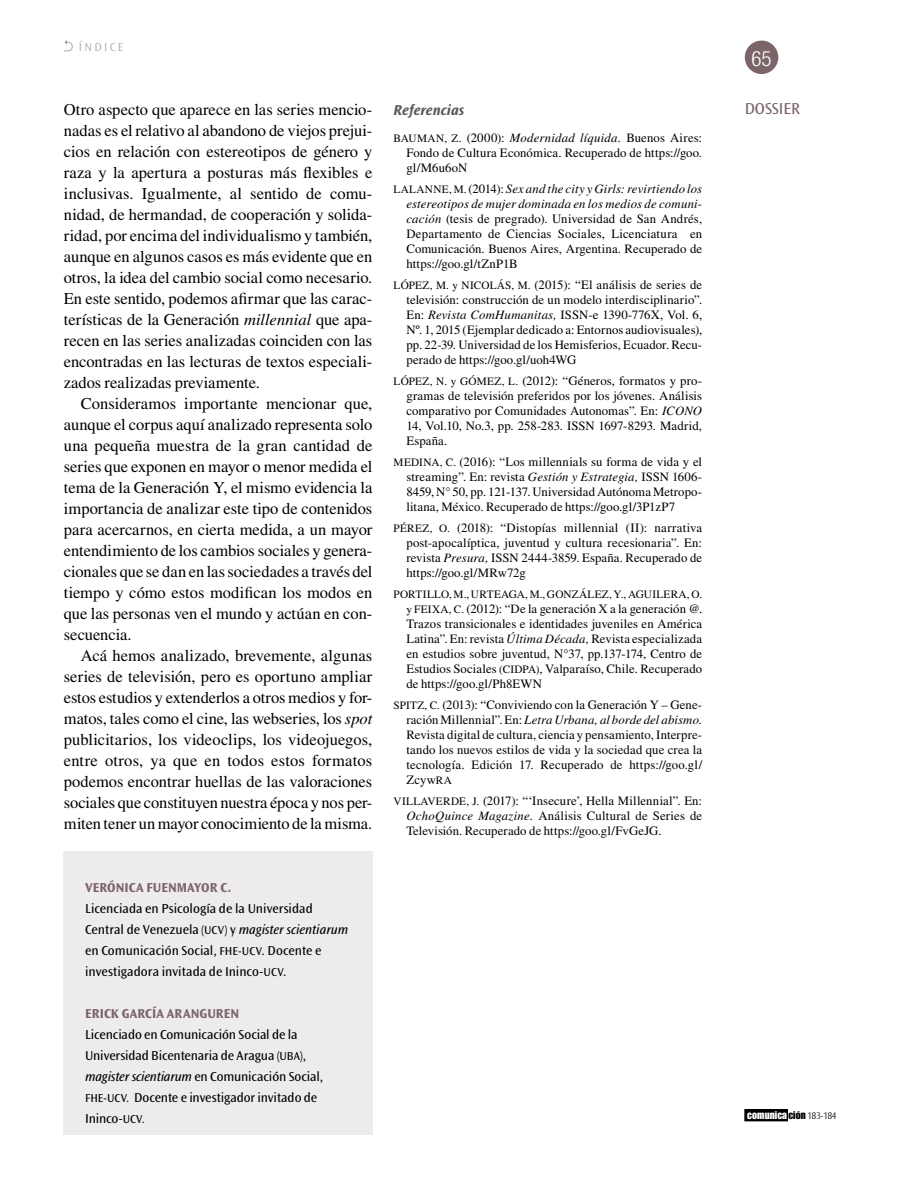
<style>
.page{position:relative;width:915px;height:1191px;background:#fff}
.page>*{position:absolute;margin:0;border:0;box-sizing:border-box;transform-origin:0 0}
.t1{font:300 condensed 21px "Helvetica Neue LT Std";color:#fff}
.t2{font:16.5px/21px "Times LT Std";letter-spacing:-.005em;color:#000;text-align:justify}
.t3{font:16.5px "Ocean Sans Std";color:#7b6569}
.t4{font:italic 700 15px "Ocean Sans Std";color:#58595b}
.t5{font:13.5px/21px "Ocean Sans Std";letter-spacing:-.005em;color:#000}
.t6{font:700 13.5px "Ocean Sans Std";letter-spacing:.005em;color:#7b6569}
.t7{font:12.75px/15px "Times LT Std";letter-spacing:.005em;color:#000;text-align:justify}
.t8{font:300 12px "Ocean Sans Std";letter-spacing:.2em;color:#a7a9ac}
.t9{font:11.25px "Times LT Std";letter-spacing:.02em;color:#000}
.t10{font:10.8px "Impact LT Std";letter-spacing:.01em;color:#fff}
.s1{font-style:italic}
.s2{font-size:12px}
.s3{font-size:11.25px}
.s4{color:#000}
.s5{font-family:"Ocean Sans Std";font-weight:300;font-size:10.2px;color:#000}
</style>
<div class="page">
<div style="left:744px;top:41px;width:34px;height:33px;background:#7b6569;border-radius:50%"></div>
<div style="left:744px;top:1109px;width:43px;height:11px;background:#000"></div>
<div style="left:744px;top:1109px;width:43px;height:12px;border:1px solid #000"></div>
<svg style="left:64px;top:40px;width:9px;height:11px"></svg>
<div style="left:63px;top:851px;width:309px;height:284px;background:#eeebec"></div>
<p class="t8" style="left:79px;top:40px;width:46px">ÍNDICE</p>
<p class="t2" style="left:64px;top:98px;width:310px">Otro aspecto que aparece en las series mencio&shy;nadas es el relativo al abandono de viejos prejui&shy;cios en relación con estereotipos de género y raza y la apertura a posturas más flexibles e inclusivas. Igualmente, al sentido de comu&shy;nidad, de hermandad, de cooperación y solida&shy;ridad, por encima del individualismo y también, aunque en algunos casos es más evidente que en otros, la idea del cambio social como necesario.<br>En este sentido, podemos afirmar que las carac&shy;terísticas de la Generación <span class="s1">millennial</span> que apa&shy;recen en las series analizadas coinciden con las encontradas en las lecturas de textos especiali&shy;zados realizadas previamente.</p>
<p class="t2" style="left:64px;top:392px;width:310px;text-indent:17px">Consideramos importante mencionar que, aunque el corpus aquí analizado representa solo una pequeña muestra de la gran cantidad de series que exponen en mayor o menor medida el tema de la Generación Y, el mismo evidencia la importancia de analizar este tipo de contenidos para acercarnos, en cierta medida, a un mayor entendimiento de los cambios sociales y genera&shy;cionales que se dan en las sociedades a través del tiempo y cómo estos modifican los modos en que las personas ven el mundo y actúan en con&shy;secuencia.</p>
<p class="t2" style="left:64px;top:645px;width:310px;text-indent:17px">Acá hemos analizado, brevemente, algunas series de televisión, pero es oportuno ampliar estos estudios y extenderlos a otros medios y for&shy;matos, tales como el cine, las webseries, los <span class="s1">spot </span>publicitarios, los videoclips, los videojuegos, entre otros, ya que en todos estos formatos podemos encontrar huellas de las valoraciones sociales que constituyen nuestra época y nos per&shy;miten tener un mayor conocimiento de la misma.</p>
<p class="t6" style="left:85px;top:880px;width:148px">VERÓNICA FUENMAYOR C.</p>
<p class="t5" style="left:85px;top:898px;width:264px">Licenciada en Psicología de la Universidad Central de Venezuela <span class="s2">(UCV)</span> y <span class="s1">magister scientiarum </span>en Comunicación Social, <span class="s2">FHE-UCV</span>. Docente e investigadora invitada de Ininco-<span class="s2">UCV</span>.</p>
<p class="t6" style="left:85px;top:1006px;width:156px">ERICK GARCÍA ARANGUREN</p>
<p class="t5" style="left:85px;top:1024px;width:239px">Licenciado en Comunicación Social de la Universidad Bicentenaria de Aragua <span class="s2">(UBA)</span>, <span class="s1">magister scientiarum</span> en Comunicación Social, <span class="s2">FHE-UCV.</span> Docente e investigador invitado de Ininco-<span class="s2">UCV.</span></p>
<p class="t4" style="left:393px;top:101px;width:72px">Referencias</p>
<p class="t7" style="left:406px;top:130px;width:297px;text-indent:-13px"><span class="s3">BAUMAN, Z.</span> (2000): <span class="s1">Modernidad líquida.</span> Buenos Aires:<br>Fondo de Cultura Económica. Recuperado de https://goo. gl/M6u6oN</p>
<p class="t7" style="left:406px;top:181px;width:297px;text-indent:-13px"><span class="s3">LALANNE, M.</span> (2014): <span class="s1">Sex and the city y Girls: revirtiendo los estereotipos de mujer dominada en los medios de comuni&shy;cación</span> (tesis de pregrado). Universidad de San Andrés, Departamento de Ciencias Sociales, Licenciatura en Comunicación. Buenos Aires, Argentina. Recuperado de https://goo.gl/tZnP1B</p>
<p class="t7" style="left:406px;top:277px;width:297px;text-indent:-13px"><span class="s3">LÓPEZ, M. y NICOLÁS, M.</span> (2015): “El análisis de series de televisión: construcción de un modelo interdisciplinario”.<br>En: <span class="s1">Revista ComHumanitas,</span> ISSN-e 1390-776X, Vol. 6, Nº. 1, 2015 (Ejemplar dedicado a: Entornos audiovisuales), pp. 22-39. Universidad de los Hemisferios, Ecuador. Recu&shy;perado de https://goo.gl/uoh4WG</p>
<p class="t7" style="left:406px;top:373px;width:297px;text-indent:-13px"><span class="s3">LÓPEZ, N. y GÓMEZ, L.</span> (2012): “Géneros, formatos y pro&shy;gramas de televisión preferidos por los jóvenes. Análisis comparativo por Comunidades Autonomas”. En: <span class="s1">ICONO </span>14, Vol.10, No.3, pp. 258-283. ISSN 1697-8293. Madrid, España.</p>
<p class="t7" style="left:406px;top:454px;width:297px;text-indent:-13px"><span class="s3">MEDINA, C.</span> (2016): “Los millennials su forma de vida y el streaming”. En: revista <span class="s1">Gestión y Estrategia,</span> ISSN 1606- 8459, N° 50, pp. 121-137. Universidad Autónoma Metropo&shy;litana, México. Recuperado de https://goo.gl/3P1zP7</p>
<p class="t7" style="left:406px;top:520px;width:297px;text-indent:-13px"><span class="s3">PÉREZ, O.</span> (2018): “Distopías millennial (II): narrativa post-apocalíptica, juventud y cultura recesionaria”. En: revista <span class="s1">Presura,</span> ISSN 2444-3859. España. Recuperado de https://goo.gl/MRw72g</p>
<p class="t9" style="left:393px;top:588px;width:310px">PORTILLO, M., URTEAGA, M., GONZÁLEZ, Y., AGUILERA, O.</p>
<p class="t7" style="left:406px;top:601px;width:297px"><span class="s3">y FEIXA, C.</span> (2012): “De la generación X a la generación @.<br>Trazos transicionales e identidades juveniles en América Latina”. En: revista <span class="s1">Última Década,</span> Revista especializada en estudios sobre juventud, N°37, pp.137-174, Centro de Estudios Sociales <span class="s3">(CIDPA)</span>, Valparaíso, Chile. Recuperado de https://goo.gl/Ph8EWN</p>
<p class="t7" style="left:406px;top:697px;width:297px;text-indent:-13px"><span class="s3">SPITZ, C.</span> (2013): “Conviviendo con la Generación Y – Gene&shy;ración Millennial”. En: <span class="s1">Letra Urbana, al borde del abismo.<br></span>Revista digital de cultura, ciencia y pensamiento, Interpre&shy;tando los nuevos estilos de vida y la sociedad que crea la tecnología. Edición 17. Recuperado de https://goo.gl/ Zcyw<span class="s3">RA</span></p>
<p class="t7" style="left:406px;top:793px;width:297px;text-indent:-13px"><span class="s3">VILLAVERDE, J.</span> (2017): “‘Insecure’, Hella Millennial”. En:<br><span class="s1">OchoQuince Magazine.</span> Análisis Cultural de Series de Televisión. Recuperado de https://goo.gl/FvGeJG.</p>
<h1 class="t1" style="left:751px;top:46px;width:22px">65</h1>
<p class="t3" style="left:744px;top:100px;width:57px">DOSSIER</p>
<p class="t10" style="left:747px;top:1108px;width:91px">comunica <span class="s4">ción</span> <span class="s5">183-184</span></p>
</div>
